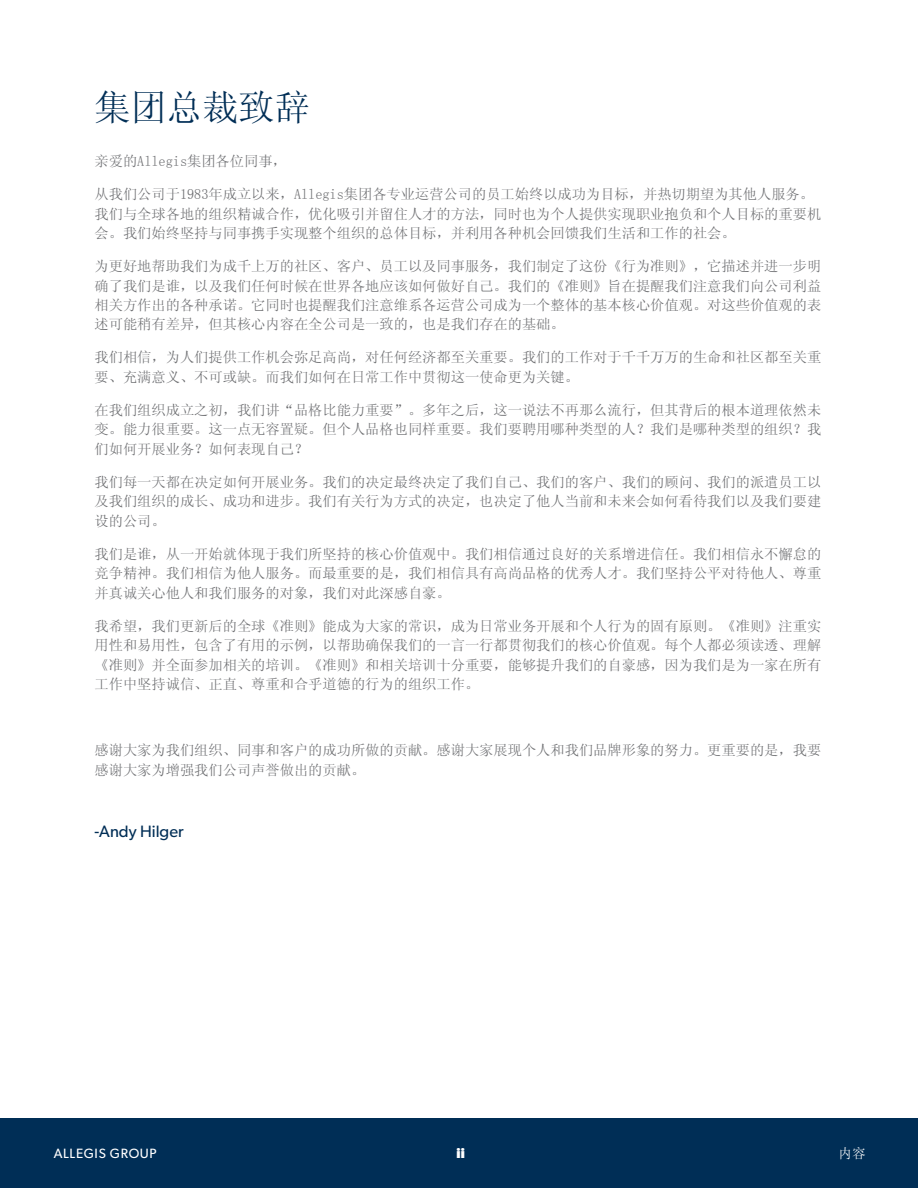
<style>
.page{position:relative;width:918px;height:1188px;background:#fff}
.page>*{position:absolute;margin:0;border:0;box-sizing:border-box;transform-origin:0 0}
.t1{font:36px "Sim Sun";color:#002e56}
.t2{font:16.5px "Gibson";color:#002e56}
.t3{font:14.25px/19.5px "Sim Sun";color:#6d6e71;text-align:justify}
.t4{font:13.5px "Gibson";letter-spacing:.05em;color:#fff}
.t5{font:700 13.5px "Gibson";color:#fff}
.t6{font:13.5px "Sim Sun";color:#fff}
</style>
<div class="page">
<div style="left:0;top:1118px;width:918px;height:70px;background:#002e56"></div>
<h1 class="t1" style="left:94px;top:89px;width:217px">集团总裁致辞</h1>
<p class="t3" style="left:94px;top:151px;width:194px">亲爱的Allegis集团各位同事，</p>
<p class="t3" style="left:94px;top:184px;width:728px;text-align:left">从我们公司于1983年成立以来，Allegis集团各专业运营公司的员工始终以成功为目标，并热切期望为其他人服务。我们与全球各地的组织精诚合作，优化吸引并留住人才的方法，同时也为个人提供实现职业抱负和个人目标的重要机会。我们始终坚持与同事携手实现整个组织的总体目标，并利用各种机会回馈我们生活和工作的社会。</p>
<p class="t3" style="left:94px;top:256px;width:728px">为更好地帮助我们为成千上万的社区、客户、员工以及同事服务，我们制定了这份《行为准则》，它描述并进一步明确了我们是谁，以及我们任何时候在世界各地应该如何做好自己。我们的《准则》旨在提醒我们注意我们向公司利益相关方作出的各种承诺。它同时也提醒我们注意维系各运营公司成为一个整体的基本核心价值观。对这些价值观的表述可能稍有差异，但其核心内容在全公司是一致的，也是我们存在的基础。</p>
<p class="t3" style="left:94px;top:348px;width:728px">我们相信，为人们提供工作机会弥足高尚，对任何经济都至关重要。我们的工作对于千千万万的生命和社区都至关重要、充满意义、不可或缺。而我们如何在日常工作中贯彻这一使命更为关键。</p>
<p class="t3" style="left:94px;top:400px;width:728px">在我们组织成立之初，我们讲“品格比能力重要”。多年之后，这一说法不再那么流行，但其背后的根本道理依然未变。能力很重要。这一点无容置疑。但个人品格也同样重要。我们要聘用哪种类型的人？我们是哪种类型的组织？我们如何开展业务？如何表现自己？</p>
<p class="t3" style="left:94px;top:472px;width:728px">我们每一天都在决定如何开展业务。我们的决定最终决定了我们自己、我们的客户、我们的顾问、我们的派遣员工以及我们组织的成长、成功和进步。我们有关行为方式的决定，也决定了他人当前和未来会如何看待我们以及我们要建设的公司。</p>
<p class="t3" style="left:94px;top:544px;width:728px">我们是谁，从一开始就体现于我们所坚持的核心价值观中。我们相信通过良好的关系增进信任。我们相信永不懈怠的竞争精神。我们相信为他人服务。而最重要的是，我们相信具有高尚品格的优秀人才。我们坚持公平对待他人、尊重并真诚关心他人和我们服务的对象，我们对此深感自豪。</p>
<p class="t3" style="left:94px;top:616px;width:728px">我希望，我们更新后的全球《准则》能成为大家的常识，成为日常业务开展和个人行为的固有原则。《准则》注重实用性和易用性，包含了有用的示例，以帮助确保我们的一言一行都贯彻我们的核心价值观。每个人都必须读透、理解《准则》并全面参加相关的培训。《准则》和相关培训十分重要，能够提升我们的自豪感，因为我们是为一家在所有工作中坚持诚信、正直、尊重和合乎道德的行为的组织工作。</p>
<p class="t3" style="left:94px;top:741px;width:728px">感谢大家为我们组织、同事和客户的成功所做的贡献。感谢大家展现个人和我们品牌形象的努力。更重要的是，我要感谢大家为增强我们公司声誉做出的贡献。</p>
<p class="t2" style="left:94px;top:822px;width:91px">-Andy Hilger</p>
<p class="t4" style="left:54px;top:1146px;width:105px">ALLEGIS GROUP</p>
<p class="t5" style="left:457px;top:1146px;width:10px">ii</p>
<p class="t6" style="left:839px;top:1146px;width:28px">内容</p>
</div>
